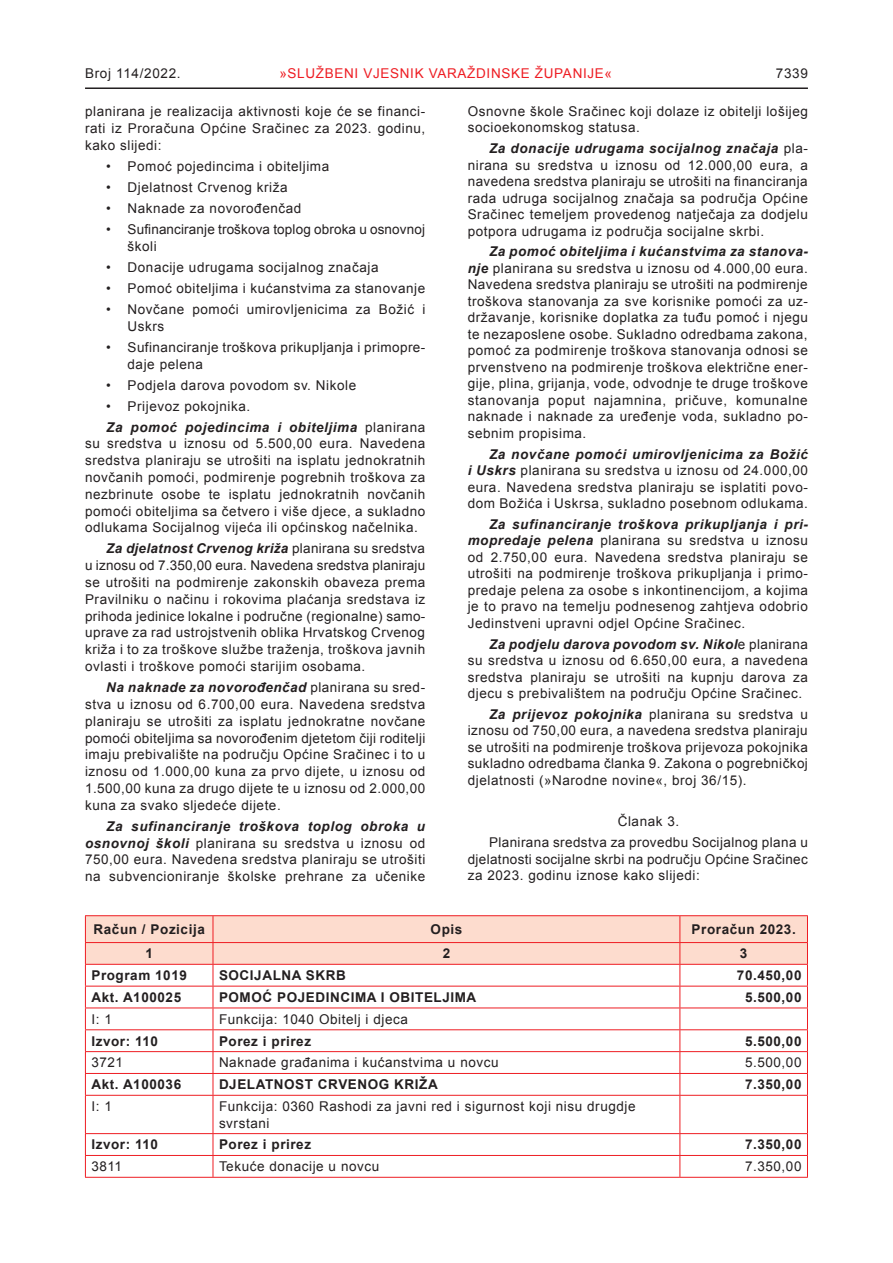
<style>
.page{position:relative;width:893px;height:1263px;background:#fff}
.page>*{position:absolute;margin:0;border:0;box-sizing:border-box;transform-origin:0 0}
.t1{font:13.5px/16.5px "Arial";letter-spacing:.04em;color:#231f20;text-align:justify}
.t2{font:700 13.5px "Arial";letter-spacing:.04em;color:#231f20}
.t3{font:italic 700 13.5px/21px "Arial";letter-spacing:.04em;color:#231f20}
.t4{font:13.5px/16.8px "Arial";letter-spacing:.01em;color:#231f20}
.t5{font:13.5px "Arial";letter-spacing:.05em;color:#ee1d23}
.s1{font-weight:400;font-style:normal}
.s2{font-weight:700;font-style:italic}
</style>
<div class="page">
<hr style="left:85px;top:87px;width:723px;height:2px;background:#231f20">
<hr style="left:85px;top:915px;width:128px;height:1px;background:#ee1d23">
<hr style="left:213px;top:915px;width:467px;height:1px;background:#ee1d23">
<hr style="left:680px;top:915px;width:128px;height:1px;background:#ee1d23">
<svg style="left:85px;top:916px;width:723px;height:179px"></svg>
<hr style="left:85px;top:1095px;width:128px;height:1px;background:#ee1d23">
<hr style="left:85px;top:1096px;width:1px;height:37px;background:#ee1d23">
<hr style="left:213px;top:1095px;width:467px;height:1px;background:#ee1d23">
<hr style="left:213px;top:1096px;width:1px;height:37px;background:#ee1d23">
<hr style="left:680px;top:1095px;width:128px;height:1px;background:#ee1d23">
<hr style="left:679px;top:1096px;width:1px;height:37px;background:#ee1d23">
<hr style="left:807px;top:1096px;width:1px;height:37px;background:#ee1d23">
<hr style="left:85px;top:1133px;width:128px;height:1px;background:#ee1d23">
<hr style="left:213px;top:1133px;width:467px;height:1px;background:#ee1d23">
<hr style="left:680px;top:1133px;width:128px;height:1px;background:#ee1d23">
<hr style="left:85px;top:1155px;width:128px;height:1px;background:#ee1d23">
<svg style="left:85px;top:1134px;width:1px;height:43px"></svg>
<hr style="left:213px;top:1155px;width:467px;height:1px;background:#ee1d23">
<svg style="left:213px;top:1134px;width:1px;height:43px"></svg>
<hr style="left:680px;top:1155px;width:128px;height:1px;background:#ee1d23">
<svg style="left:679px;top:1134px;width:1px;height:43px"></svg>
<svg style="left:807px;top:1134px;width:1px;height:43px"></svg>
<hr style="left:85px;top:1177px;width:128px;height:1px;background:#ee1d23">
<hr style="left:213px;top:1177px;width:467px;height:1px;background:#ee1d23">
<hr style="left:680px;top:1177px;width:128px;height:1px;background:#ee1d23">
<p class="t1" style="left:85px;top:65px;width:97px">Broj 114/2022.</p>
<p class="t5" style="left:279px;top:64px;width:334px">»SLUŽBENI VJESNIK VARAŽDINSKE ŽUPANIJE«</p>
<p class="t1" style="left:776px;top:65px;width:34px">7339</p>
<p class="t1" style="left:85px;top:103px;width:342px">planirana je realizacija aktivnosti koje će se financi&shy;rati iz Proračuna Općine Sračinec za 2023. godinu, kako slijedi:</p>
<p class="t1" style="left:106px;top:158px;width:224px">• Pomoć pojedincima i obiteljima</p>
<p class="t1" style="left:106px;top:179px;width:183px">• Djelatnost Crvenog križa</p>
<p class="t1" style="left:106px;top:200px;width:197px">• Naknade za novorođenčad</p>
<p class="t4" style="left:128px;top:221px;width:299px;text-indent:-21px">• Sufinanciranje troškova toplog obroka u osnovnoj školi</p>
<p class="t1" style="left:106px;top:259px;width:274px">• Donacije udrugama socijalnog značaja</p>
<p class="t1" style="left:106px;top:280px;width:321px">• Pomoć obiteljima i kućanstvima za stanovanje</p>
<p class="t1" style="left:128px;top:301px;width:299px;text-indent:-21px">• Novčane pomoći umirovljenicima za Božić i<br>Uskrs</p>
<p class="t1" style="left:128px;top:339px;width:299px;text-indent:-21px">• Sufinanciranje troškova prikupljanja i primopre&shy;daje pelena</p>
<p class="t1" style="left:106px;top:377px;width:251px">• Podjela darova povodom sv. Nikole</p>
<p class="t3" style="left:106px;top:396px;width:320px"><span class="s1">• Prijevoz pokojnika.<br></span>Za pomoć pojedincima i obiteljima <span class="s1">planirana</span></p>
<p class="t1" style="left:85px;top:435px;width:342px">su sredstva u iznosu od 5.500,00 eura. Navedena sredstva planiraju se utrošiti na isplatu jednokratnih novčanih pomoći, podmirenje pogrebnih troškova za nezbrinute osobe te isplatu jednokratnih novčanih pomoći obiteljima sa četvero i više djece, a sukladno odlukama Socijalnog vijeća ili općinskog načelnika.</p>
<p class="t1" style="left:85px;top:540px;width:342px;text-indent:21px"><span class="s2">Za djelatnost Crvenog križa</span> planirana su sredstva u iznosu od 7.350,00 eura. Navedena sredstva planiraju se utrošiti na podmirenje zakonskih obaveza prema Pravilniku o načinu i rokovima plaćanja sredstava iz prihoda jedinice lokalne i područne (regionalne) samo&shy;uprave za rad ustrojstvenih oblika Hrvatskog Crvenog križa i to za troškove službe traženja, troškova javnih ovlasti i troškove pomoći starijim osobama.</p>
<p class="t1" style="left:85px;top:679px;width:342px;text-indent:21px"><span class="s2">Na naknade za novorođenčad</span> planirana su sred&shy;stva u iznosu od 6.700,00 eura. Navedena sredstva planiraju se utrošiti za isplatu jednokratne novčane pomoći obiteljima sa novorođenim djetetom čiji roditelji imaju prebivalište na području Općine Sračinec i to u iznosu od 1.000,00 kuna za prvo dijete, u iznosu od 1.500,00 kuna za drugo dijete te u iznosu od 2.000,00 kuna za svako sljedeće dijete.</p>
<p class="t1" style="left:85px;top:818px;width:342px;line-height:17px;text-indent:21px"><span class="s2">Za sufinanciranje troškova toplog obroka u osnovnoj školi</span> planirana su sredstva u iznosu od 750,00 eura. Navedena sredstva planiraju se utrošiti na subvencioniranje školske prehrane za učenike</p>
<p class="t1" style="left:468px;top:103px;width:342px">Osnovne škole Sračinec koji dolaze iz obitelji lošijeg socioekonomskog statusa.</p>
<p class="t1" style="left:468px;top:140px;width:342px;text-indent:21px"><span class="s2">Za donacije udrugama socijalnog značaja</span> pla&shy;nirana su sredstva u iznosu od 12.000,00 eura, a navedena sredstva planiraju se utrošiti na financiranja rada udruga socijalnog značaja sa područja Općine Sračinec temeljem provedenog natječaja za dodjelu potpora udrugama iz područja socijalne skrbi.</p>
<p class="t1" style="left:468px;top:244px;width:342px;text-indent:21px"><span class="s2">Za pomoć obiteljima i kućanstvima za stanova&shy;nje</span> planirana su sredstva u iznosu od 4.000,00 eura.<br>Navedena sredstva planiraju se utrošiti na podmirenje troškova stanovanja za sve korisnike pomoći za uz&shy;državanje, korisnike doplatka za tuđu pomoć i njegu te nezaposlene osobe. Sukladno odredbama zakona, pomoć za podmirenje troškova stanovanja odnosi se prvenstveno na podmirenje troškova električne ener&shy;gije, plina, grijanja, vode, odvodnje te druge troškove stanovanja poput najamnina, pričuve, komunalne naknade i naknade za uređenje voda, sukladno po&shy;sebnim propisima.</p>
<p class="t1" style="left:468px;top:446px;width:342px;text-indent:21px"><span class="s2">Za novčane pomoći umirovljenicima za Božić i Uskrs</span> planirana su sredstva u iznosu od 24.000,00 eura. Navedena sredstva planiraju se isplatiti povo&shy;dom Božića i Uskrsa, sukladno posebnom odlukama.</p>
<p class="t1" style="left:468px;top:516px;width:342px;text-indent:21px"><span class="s2">Za sufinanciranje troškova prikupljanja i pri&shy;mopredaje pelena</span> planirana su sredstva u iznosu od 2.750,00 eura. Navedena sredstva planiraju se utrošiti na podmirenje troškova prikupljanja i primo&shy;predaje pelena za osobe s inkontinencijom, a kojima je to pravo na temelju podnesenog zahtjeva odobrio Jedinstveni upravni odjel Općine Sračinec.</p>
<p class="t1" style="left:468px;top:636px;width:342px;text-indent:21px"><span class="s2">Za podjelu darova povodom sv. Nikol</span>e planirana su sredstva u iznosu od 6.650,00 eura, a navedena sredstva planiraju se utrošiti na kupnju darova za djecu s prebivalištem na području Općine Sračinec.</p>
<p class="t1" style="left:468px;top:706px;width:342px;text-indent:21px"><span class="s2">Za prijevoz pokojnika</span> planirana su sredstva u iznosu od 750,00 eura, a navedena sredstva planiraju se utrošiti na podmirenje troškova prijevoza pokojnika sukladno odredbama članka 9. Zakona o pogrebničkoj djelatnosti (»Narodne novine«, broj 36/15).</p>
<p class="t1" style="left:489px;top:811px;width:320px;line-height:20.7px;text-align:center">Članak 3.<br>Planirana sredstva za provedbu Socijalnog plana u</p>
<p class="t1" style="left:468px;top:851px;width:342px">djelatnosti socijalne skrbi na području Općine Sračinec za 2023. godinu iznose kako slijedi:</p>
<p class="t2" style="left:94px;top:920px;width:113px">Račun / Pozicija</p>
<p class="t2" style="left:431px;top:920px;width:33px">Opis</p>
<p class="t2" style="left:692px;top:920px;width:106px">Proračun 2023.</p>
<p class="t2" style="left:145px;top:944px;width:9px">1</p>
<p class="t2" style="left:443px;top:944px;width:9px">2</p>
<p class="t2" style="left:740px;top:944px;width:9px">3</p>
<p class="t2" style="left:91px;top:966px;width:97px">Program 1019</p>
<p class="t2" style="left:219px;top:966px;width:128px">SOCIJALNA SKRB</p>
<p class="t2" style="left:737px;top:966px;width:66px">70.450,00</p>
<p class="t2" style="left:91px;top:988px;width:91px">Akt. A100025</p>
<p class="t2" style="left:219px;top:988px;width:259px">POMOĆ POJEDINCIMA I OBITELJIMA</p>
<p class="t2" style="left:745px;top:988px;width:58px">5.500,00</p>
<p class="t1" style="left:91px;top:1011px;width:22px">I: 1</p>
<p class="t1" style="left:219px;top:1011px;width:190px">Funkcija: 1040 Obitelj i djeca</p>
<p class="t2" style="left:91px;top:1032px;width:68px">Izvor: 110</p>
<p class="t2" style="left:219px;top:1032px;width:94px">Porez i prirez</p>
<p class="t2" style="left:745px;top:1032px;width:58px">5.500,00</p>
<p class="t1" style="left:91px;top:1054px;width:33px">3721</p>
<p class="t1" style="left:219px;top:1054px;width:281px">Naknade građanima i kućanstvima u novcu</p>
<p class="t1" style="left:745px;top:1054px;width:58px">5.500,00</p>
<p class="t2" style="left:91px;top:1075px;width:91px">Akt. A100036</p>
<p class="t2" style="left:219px;top:1075px;width:220px">DJELATNOST CRVENOG KRIŽA</p>
<p class="t2" style="left:745px;top:1075px;width:58px">7.350,00</p>
<p class="t1" style="left:91px;top:1098px;width:22px">I: 1</p>
<p class="t1" style="left:219px;top:1098px;width:418px">Funkcija: 0360 Rashodi za javni red i sigurnost koji nisu drugdje svrstani</p>
<p class="t2" style="left:91px;top:1136px;width:68px">Izvor: 110</p>
<p class="t2" style="left:219px;top:1136px;width:94px">Porez i prirez</p>
<p class="t2" style="left:745px;top:1136px;width:58px">7.350,00</p>
<p class="t1" style="left:91px;top:1158px;width:32px">3811</p>
<p class="t1" style="left:219px;top:1158px;width:162px">Tekuće donacije u novcu</p>
<p class="t1" style="left:745px;top:1158px;width:58px">7.350,00</p>
</div>
